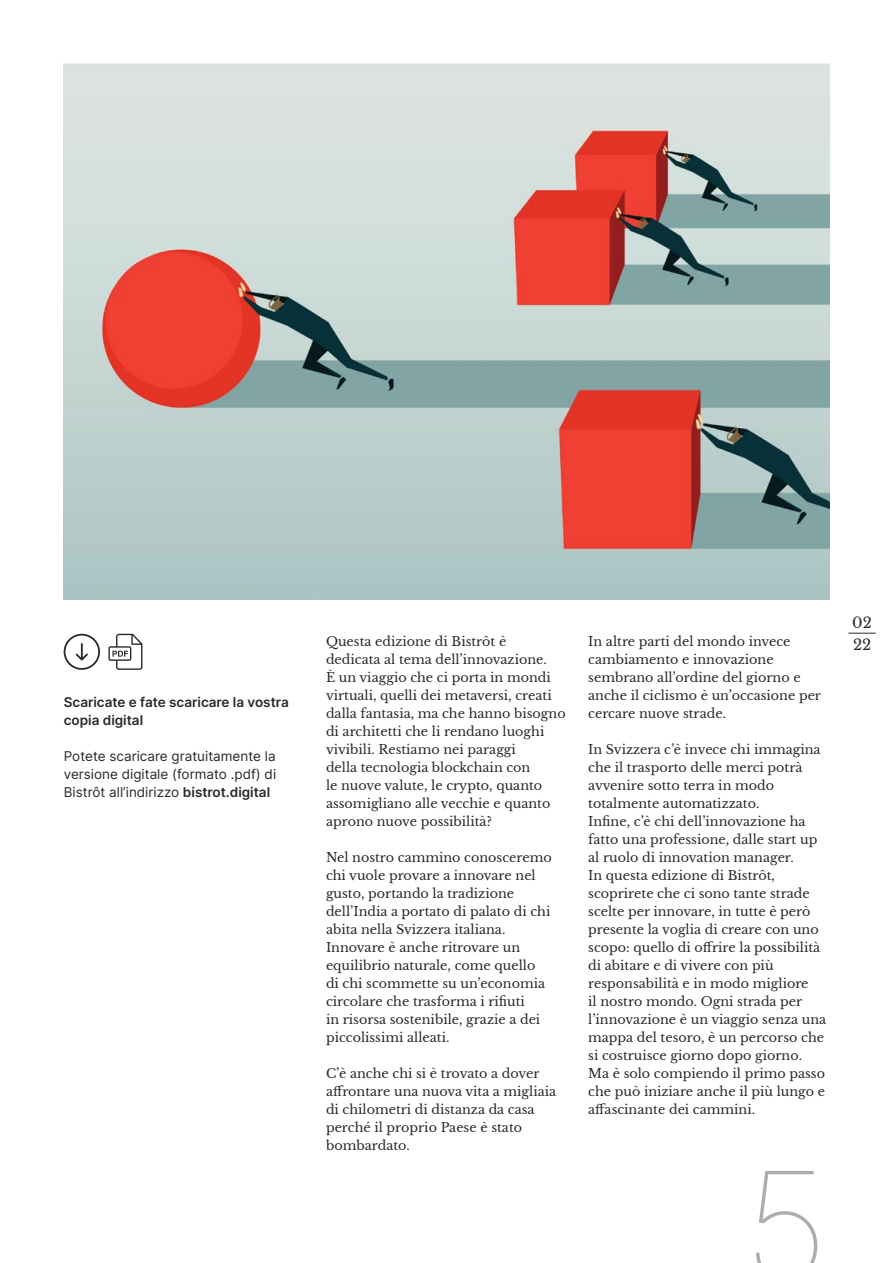
<style>
.page{position:relative;width:893px;height:1263px;background:#fff}
.page>*{position:absolute;margin:0;border:0;box-sizing:border-box;transform-origin:0 0}
.t1{font:100 150px "Inter";color:#b0abad}
.t2{font:14.7px "Libre Baskerville";color:#2a292a}
.t3{font:13.5px/18px "Inter";color:#2a292a;text-align:justify}
.t4{font:600 13.5px/18px "Inter";color:#2a292a}
.t5{font:12.75px/18px "Libre Baskerville";color:#2a292a}
.s1{font-weight:600}
</style>
<div class="page">
<svg style="left:848px;top:633px;width:28px;height:1px"></svg>
<img style="left:64px;top:64px;width:765px;height:536px">
<svg style="left:64px;top:634px;width:36px;height:36px"></svg>
<svg style="left:108px;top:634px;width:34px;height:36px"></svg>
<p class="t4" style="left:64px;top:693px;width:227px">Scaricate e fate scaricare la vostra copia digital</p>
<p class="t3" style="left:64px;top:747px;width:214px">Potete scaricare gratuitamente la versione digitale (formato .pdf) di Bistrôt all’indirizzo <span class="s1">bistrot.digital</span></p>
<p class="t5" style="left:326px;top:633px;width:241px">Questa edizione di Bistrôt è<br>dedicata al tema dell’innovazione.<br>È un viaggio che ci porta in mondi virtuali, quelli dei metaversi, creati dalla fantasia, ma che hanno bisogno di architetti che li rendano luoghi vivibili. Restiamo nei paraggi<br>della tecnologia blockchain con<br>le nuove valute, le crypto, quanto assomigliano alle vecchie e quanto aprono nuove possibilità?</p>
<p class="t5" style="left:326px;top:849px;width:227px">Nel nostro cammino conosceremo chi vuole provare a innovare nel gusto, portando la tradizione dell’India a portato di palato di chi abita nella Svizzera italiana.<br>Innovare è anche ritrovare un equilibrio naturale, come quello<br>di chi scommette su un’economia circolare che trasforma i rifiuti<br>in risorsa sostenibile, grazie a dei piccolissimi alleati.</p>
<p class="t5" style="left:326px;top:1065px;width:232px">C’è anche chi si è trovato a dover affrontare una nuova vita a migliaia di chilometri di distanza da casa perché il proprio Paese è stato bombardato.</p>
<p class="t5" style="left:588px;top:633px;width:234px">In altre parti del mondo invece cambiamento e innovazione sembrano all’ordine del giorno e anche il ciclismo è un’occasione per cercare nuove strade.</p>
<p class="t5" style="left:588px;top:741px;width:239px">In Svizzera c’è invece chi immagina che il trasporto delle merci potrà avvenire sotto terra in modo totalmente automatizzato.<br>Infine, c’è chi dell’innovazione ha fatto una professione, dalle start up al ruolo di innovation manager.<br>In questa edizione di Bistrôt, scoprirete che ci sono tante strade scelte per innovare, in tutte è però presente la voglia di creare con uno scopo: quello di offrire la possibilità di abitare e di vivere con più responsabilità e in modo migliore<br>il nostro mondo. Ogni strada per l’innovazione è un viaggio senza una mappa del tesoro, è un percorso che si costruisce giorno dopo giorno.<br>Ma è solo compiendo il primo passo che può iniziare anche il più lungo e affascinante dei cammini.</p>
<h1 class="t1" style="left:743px;top:1116px;width:87px">5</h1>
<p class="t2" style="left:852px;top:613px;width:21px">02</p>
<p class="t2" style="left:853px;top:635px;width:20px">22</p>
</div>
